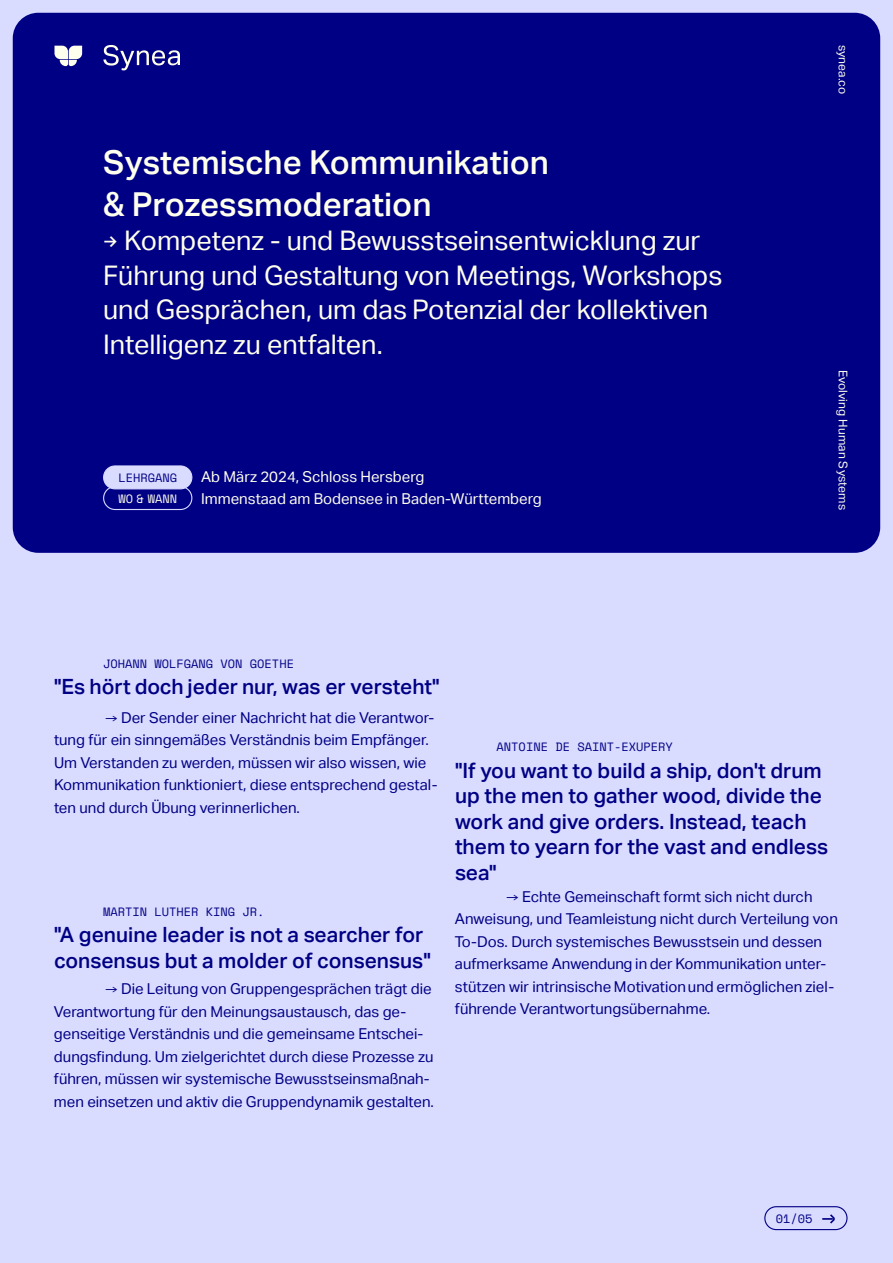
<style>
.page{position:relative;width:893px;height:1263px;background:#d9dbff}
.page>*{position:absolute;margin:0;border:0;box-sizing:border-box;transform-origin:0 0}
.t1{font:500 33px/42px "Aktiv Grotesk";color:#ffffed}
.t2{font:27px/34.5px "Aktiv Grotesk";color:#ffffed}
.t3{font:500 21px/25.5px "Aktiv Grotesk";color:#000084}
.t4{font:15px/22.5px "Aktiv Grotesk";color:#000084}
.t5{font:15px "Aktiv Grotesk";color:#ffffed}
.t6{font:12px "Space Mono";color:#000084}
.t7{font:12px "Aktiv Grotesk";letter-spacing:.01em;color:#ffffed}
.t8{font:12px "Space Mono";color:#ffffed}
.s1{font-family:"Basis Grotesque Pro"}
</style>
<div class="page">
<div style="left:13px;top:13px;width:867px;height:540px;background:#000084;border-radius:26px"></div>
<svg style="left:54px;top:46px;width:28px;height:20px"></svg>
<svg style="left:103px;top:45px;width:77px;height:25px"></svg>
<div style="left:103px;top:486px;width:89px;height:24px;border:1px solid #d9dbff;border-radius:11px"></div>
<div style="left:104px;top:466px;width:88px;height:23px;background:#d9dbff;border-radius:11px"></div>
<div style="left:103px;top:465px;width:89px;height:24px;border:1px solid #d9dbff;border-radius:11px"></div>
<div style="left:764px;top:1206px;width:83px;height:24px;border:1px solid #000084;border-radius:11px"></div>
<svg style="left:822px;top:1214px;width:13px;height:9px"></svg>
<h1 class="t1" style="left:103px;top:141px;width:447px">Systemische Kommunikation &amp; Prozessmoderation</h1>
<h2 class="t2" style="left:103px;top:223px;width:621px"><span class="s1">→</span> Kompetenz - und Bewusstseinsentwicklung zur Führung und Gestaltung von Meetings, Workshops und Gesprächen, um das Potenzial der kollektiven Intelligenz zu entfalten.</h2>
<p class="t6" style="left:118px;top:469px;width:60px">LEHRGANG</p>
<p class="t5" style="left:201px;top:468px;width:225px">Ab März 2024, Schloss Hersberg</p>
<p class="t8" style="left:118px;top:490px;width:60px">WO &amp; WANN</p>
<p class="t5" style="left:201px;top:490px;width:342px">Immenstaad am Bodensee in Baden-Württemberg</p>
<p class="t7" style="left:850px;top:45px;width:51px;rotate:90deg">synea.co</p>
<p class="t7" style="left:850px;top:370px;width:142px;rotate:90deg">Evolving Human Systems</p>
<p class="t6" style="left:103px;top:654px;width:192px">JOHANN WOLFGANG VON GOETHE</p>
<h3 class="t3" style="left:54px;top:674px;width:387px">"Es hört doch jeder nur, was er versteht"</h3>
<p class="t4" style="left:54px;top:706px;width:385px;text-indent:51px">→ Der Sender einer Nachricht hat die Verantwor&shy;tung für ein sinngemäßes Verständnis beim Empfänger.<br>Um Verstanden zu werden, müssen wir also wissen, wie Kommunikation funktioniert, diese entsprechend gestal&shy;ten und durch Übung verinnerlichen.</p>
<p class="t6" style="left:497px;top:738px;width:178px">ANTOINE DE SAINT-EXUPERY</p>
<h3 class="t3" style="left:455px;top:758px;width:375px">"If you want to build a ship, don't drum up the men to gather wood, divide the work and give orders. Instead, teach them to yearn for the vast and endless sea"</h3>
<p class="t6" style="left:103px;top:903px;width:163px">MARTIN LUTHER KING JR.</p>
<h3 class="t3" style="left:54px;top:922px;width:378px">"A genuine leader is not a searcher for consensus but a molder of consensus"</h3>
<p class="t4" style="left:54px;top:978px;width:381px;text-indent:51px">→ Die Leitung von Gruppengesprächen trägt die Verantwortung für den Meinungsaustausch, das ge&shy;genseitige Verständnis und die gemeinsame Entschei&shy;dungsfindung. Um zielgerichtet durch diese Prozesse zu führen, müssen wir systemische Bewusstseinsmaßnah&shy;men einsetzen und aktiv die Gruppendynamik gestalten.</p>
<p class="t4" style="left:455px;top:885px;width:384px;text-indent:51px">→ Echte Gemeinschaft formt sich nicht durch Anweisung, und Teamleistung nicht durch Verteilung von To-Dos. Durch systemisches Bewusstsein und dessen aufmerksame Anwendung in der Kommunikation unter&shy;stützen wir intrinsische Motivation und ermöglichen ziel&shy;führende Verantwortungsübernahme.</p>
<p class="t6" style="left:776px;top:1210px;width:38px">01/05</p>
</div>
